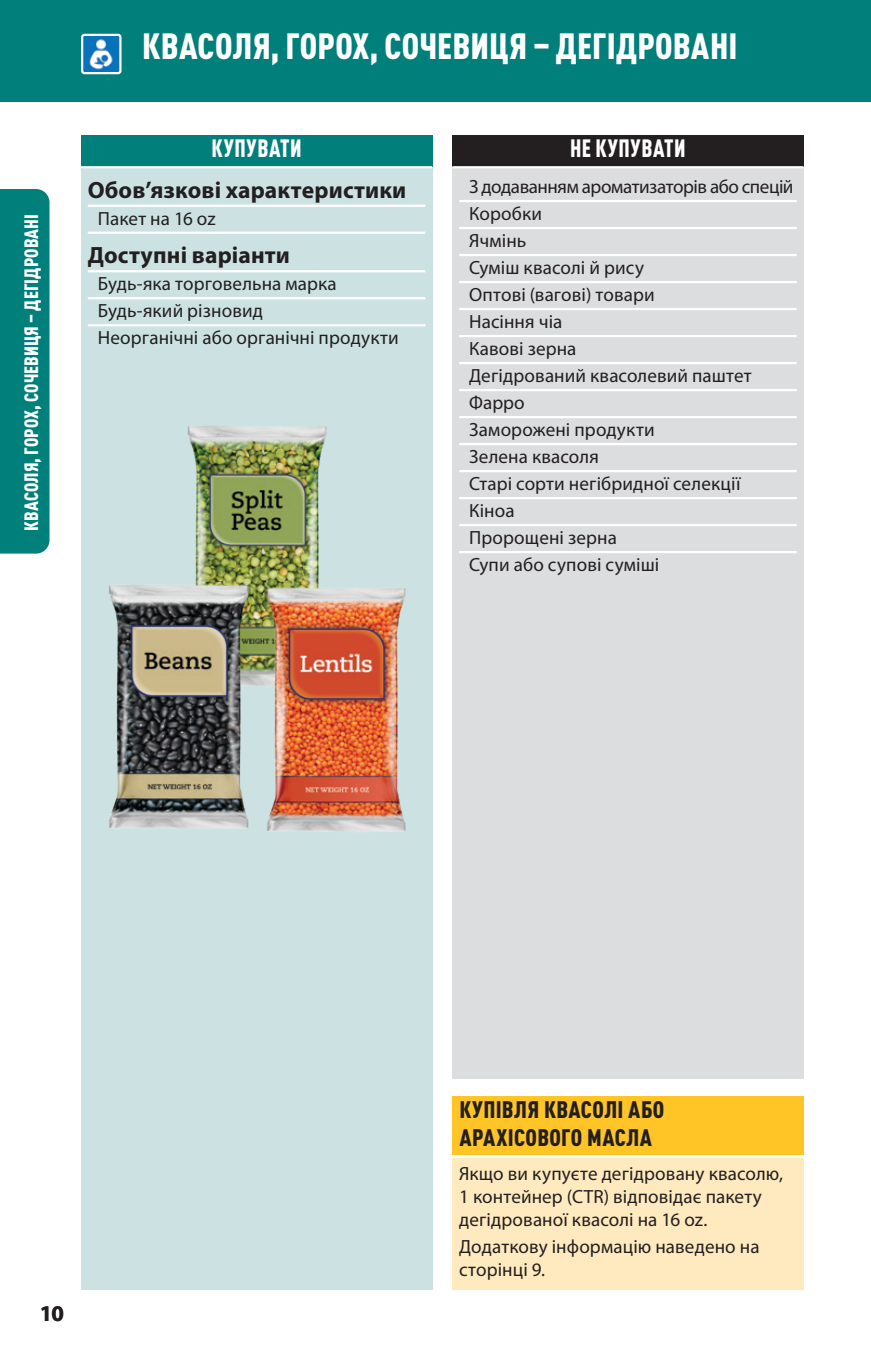
<style>
.page{position:relative;width:871px;height:1357px;background:#fff}
.page>*{position:absolute;margin:0;border:0;box-sizing:border-box;transform-origin:0 0}
.Page_heading_white{font:900 condensed 36px "DIN Pro";letter-spacing:.005em;color:#fff}
.Heading_Don_t_Buy{font:900 condensed 24.75px "DIN Pro";letter-spacing:.025em;color:#fff;scale:.9 1}
.Heading_Buy{font:900 condensed 24.75px "DIN Pro";letter-spacing:.03em;color:#fff;scale:.9 1}
.Buy_subhead{font:700 23.62px "Myriad Pro";letter-spacing:.005em;color:#231f20}
.Shopping_Tip{font:900 condensed 23.62px/28.3px "DIN Pro";letter-spacing:.015em;color:#231f20}
.t1{font:700 22.5px "Myriad Pro";color:#231f20}
.Buy_list{font:19.12px "Myriad Pro";letter-spacing:.005em;color:#231f20}
.Shopping_Tip_Text{font:19.12px/22.9px "Myriad Pro";letter-spacing:.005em;color:#231f20}
.Buy_list-NoRULE{font:19.12px "Myriad Pro";letter-spacing:.005em;color:#231f20}
.Thumb_Tab{font:900 condensed 19.12px "DIN Pro";letter-spacing:.005em;color:#fff}
.Buy_list-2{font:19.12px "Myriad Pro";letter-spacing:-.025em;color:#231f20}
</style>
<div class="page">
<div style="left:0;top:0;width:871px;height:101px;background:#007f7b"></div>
<div style="left:0;top:189px;width:50px;height:365px;background:#007f7b"></div>
<div style="left:81px;top:135px;width:351px;height:1154px;background:#cce2e2"></div>
<div style="left:81px;top:135px;width:351px;height:31px;background:#007f7b"></div>
<hr style="left:81px;top:166px;width:351px;height:2px;background:#fff">
<hr style="left:88px;top:205px;width:337px;height:2px;background:#fff">
<hr style="left:88px;top:232px;width:337px;height:2px;background:#fff">
<hr style="left:88px;top:270px;width:337px;height:2px;background:#fff">
<hr style="left:88px;top:297px;width:337px;height:2px;background:#fff">
<hr style="left:88px;top:324px;width:337px;height:2px;background:#fff">
<div style="left:452px;top:135px;width:351px;height:943px;background:#dcddde"></div>
<div style="left:452px;top:135px;width:351px;height:31px;background:#231f20"></div>
<hr style="left:452px;top:166px;width:351px;height:2px;background:#fff">
<hr style="left:459px;top:200px;width:337px;height:2px;background:#fff">
<hr style="left:459px;top:227px;width:337px;height:2px;background:#fff">
<hr style="left:459px;top:254px;width:337px;height:2px;background:#fff">
<hr style="left:459px;top:281px;width:337px;height:2px;background:#fff">
<hr style="left:459px;top:308px;width:337px;height:2px;background:#fff">
<hr style="left:459px;top:335px;width:337px;height:2px;background:#fff">
<hr style="left:459px;top:362px;width:337px;height:2px;background:#fff">
<hr style="left:459px;top:389px;width:337px;height:2px;background:#fff">
<hr style="left:459px;top:416px;width:337px;height:2px;background:#fff">
<hr style="left:459px;top:443px;width:337px;height:2px;background:#fff">
<hr style="left:459px;top:470px;width:337px;height:2px;background:#fff">
<hr style="left:459px;top:497px;width:337px;height:2px;background:#fff">
<hr style="left:459px;top:524px;width:337px;height:2px;background:#fff">
<hr style="left:459px;top:551px;width:337px;height:2px;background:#fff">
<img style="left:187px;top:426px;width:140px;height:140px">
<img style="left:109px;top:563px;width:155px;height:266px">
<img style="left:249px;top:566px;width:157px;height:266px">
<div style="left:452px;top:1098px;width:351px;height:191px;background:#ffeabf"></div>
<div style="left:452px;top:1096px;width:351px;height:59px;background:#ffc426"></div>
<hr style="left:452px;top:1155px;width:351px;height:2px;background:#fff">
<img style="left:84px;top:37px;width:35px;height:34px">
<div style="left:81px;top:34px;width:41px;height:40px;border:2px solid #fff;border-radius:2px"></div>
<p class="Thumb_Tab" style="left:17px;top:531px;width:318px;rotate:-90deg">КВАСОЛЯ, ГОРОХ, СОЧЕВИЦЯ – ДЕГІДРОВАНІ</p>
<p class="Page_heading_white" style="left:142px;top:19px;width:597px">КВАСОЛЯ, ГОРОХ, СОЧЕВИЦЯ – ДЕГІДРОВАНІ</p>
<p class="Heading_Buy" style="left:211px;top:129px;width:102px">КУПУВАТИ</p>
<p class="Buy_subhead" style="left:88px;top:177px;width:320px">Обов’язкові характеристики</p>
<p class="Buy_list" style="left:98px;top:207px;width:119px">Пакет на 16 oz</p>
<p class="Buy_subhead" style="left:88px;top:242px;width:204px">Доступні варіанти</p>
<p class="Buy_list" style="left:98px;top:272px;width:240px">Будь-яка торговельна марка</p>
<p class="Buy_list" style="left:98px;top:299px;width:167px">Будь-який різновид</p>
<p class="Buy_list-NoRULE" style="left:98px;top:326px;width:302px">Неорганічні або органічні продукти</p>
<p class="Heading_Don_t_Buy" style="left:570px;top:129px;width:130px">НЕ КУПУВАТИ</p>
<p class="Buy_list-2" style="left:469px;top:175px;width:326px">З додаванням ароматизаторів або спецій</p>
<p class="Buy_list" style="left:469px;top:202px;width:74px">Коробки</p>
<p class="Buy_list" style="left:469px;top:229px;width:59px">Ячмінь</p>
<p class="Buy_list" style="left:469px;top:256px;width:176px">Суміш квасолі й рису</p>
<p class="Buy_list" style="left:469px;top:283px;width:187px">Оптові (вагові) товари</p>
<p class="Buy_list" style="left:469px;top:310px;width:95px">Насіння чіа</p>
<p class="Buy_list" style="left:469px;top:337px;width:109px">Кавові зерна</p>
<p class="Buy_list" style="left:469px;top:364px;width:284px">Дегідрований квасолевий паштет</p>
<p class="Buy_list" style="left:469px;top:391px;width:57px">Фарро</p>
<p class="Buy_list" style="left:469px;top:418px;width:187px">Заморожені продукти</p>
<p class="Buy_list" style="left:469px;top:445px;width:131px">Зелена квасоля</p>
<p class="Buy_list" style="left:469px;top:472px;width:273px">Старі сорти негібридної селекції</p>
<p class="Buy_list" style="left:469px;top:499px;width:47px">Кіноа</p>
<p class="Buy_list" style="left:469px;top:526px;width:149px">Пророщені зерна</p>
<p class="Buy_list-NoRULE" style="left:469px;top:553px;width:192px">Супи або супові суміші</p>
<p class="t1" style="left:40px;top:1301px;width:26px">10</p>
<p class="Shopping_Tip" style="left:459px;top:1093px;width:206px">КУПІВЛЯ КВАСОЛІ АБО<br>АРАХІСОВОГО МАСЛА</p>
<p class="Shopping_Tip_Text" style="left:459px;top:1162px;width:325px">Якщо ви купуєте дегідровану квасолю,<br>1 контейнер (CTR) відповідає пакету дегідрованої квасолі на 16 oz.</p>
<p class="Shopping_Tip_Text" style="left:459px;top:1235px;width:302px">Додаткову інформацію наведено на сторінці 9.</p>
</div>
